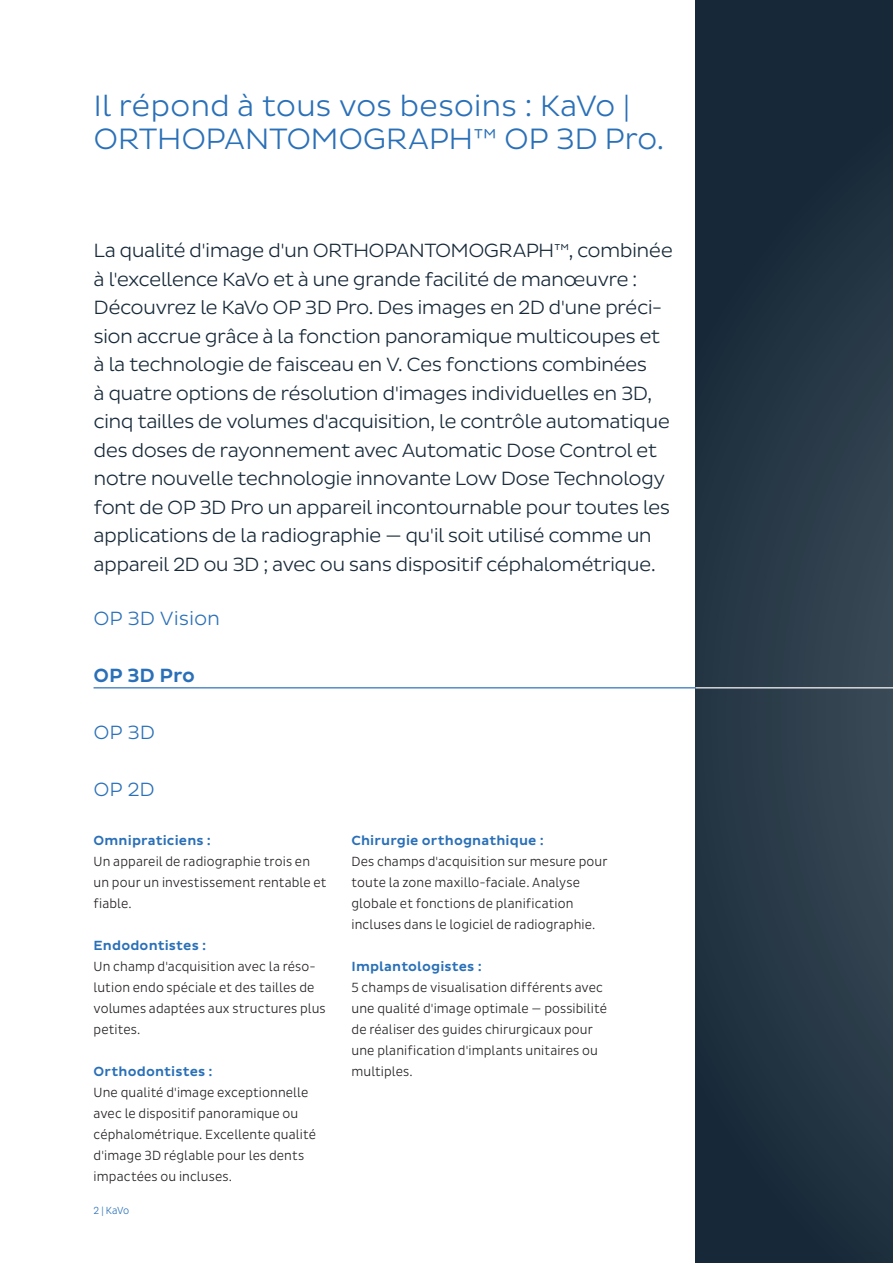
<style>
.page{position:relative;width:893px;height:1263px;background:#fff}
.page>*{position:absolute;margin:0;border:0;box-sizing:border-box;transform-origin:0 0}
.t1{font:300 30px/33px "Pluto Sans";letter-spacing:-.015em;color:#2a70b8}
.t2{font:300 19.5px/28.5px "Pluto Sans";letter-spacing:-.035em;color:#172938}
.t3{font:300 19.5px "Pluto Sans";letter-spacing:-.005em;color:#2a70b8}
.t4{font:500 19.5px "Pluto Sans";letter-spacing:-.005em;color:#2a70b8}
.t5{font:300 13.5px/21px "Pluto Sans Cond";letter-spacing:.01em;color:#231f20}
.t6{font:500 13.5px "Pluto Sans";letter-spacing:.01em;color:#2a70b8}
.t7{font:300 10.5px "Pluto Sans Cond";color:#2a70b8}
</style>
<div class="page">
<svg style="left:695px;top:0;width:198px;height:1263px;background:#213241"></svg>
<hr style="left:94px;top:687px;width:601px;height:1px;background:#2a70b8">
<hr style="left:695px;top:687px;width:198px;height:1px;background:#fff">
<img style="left:858px;top:111px;width:35px;height:1152px">
<h1 class="t1" style="left:94px;top:90px;width:573px">Il répond à tous vos besoins : KaVo |<br>ORTHOPANTOMOGRAPH™ OP 3D Pro.</h1>
<p class="t2" style="left:94px;top:236px;width:581px">La qualité d'image d'un ORTHOPANTOMOGRAPH™, combinée à l'excellence KaVo et à une grande facilité de manœuvre :<br>Découvrez le KaVo OP 3D Pro. Des images en 2D d'une préci&shy;sion accrue grâce à la fonction panoramique multicoupes et à la technologie de faisceau en V. Ces fonctions combinées<br>à quatre options de résolution d'images individuelles en 3D, cinq tailles de volumes d'acquisition, le contrôle automatique des doses de rayonnement avec Automatic Dose Control et notre nouvelle technologie innovante Low Dose Technology font de OP 3D Pro un appareil incontournable pour toutes les applications de la radiographie — qu'il soit utilisé comme un appareil 2D ou 3D ; avec ou sans dispositif céphalométrique.</p>
<h2 class="t3" style="left:94px;top:607px;width:128px">OP 3D Vision</h2>
<h2 class="t4" style="left:94px;top:664px;width:103px">OP 3D Pro</h2>
<h2 class="t3" style="left:94px;top:721px;width:63px">OP 3D</h2>
<h2 class="t3" style="left:94px;top:778px;width:63px">OP 2D</h2>
<p class="t6" style="left:94px;top:832px;width:119px">Omnipraticiens :</p>
<p class="t5" style="left:94px;top:851px;width:234px">Un appareil de radiographie trois en un pour un investissement rentable et fiable.</p>
<p class="t6" style="left:94px;top:937px;width:114px">Endodontistes :</p>
<p class="t5" style="left:94px;top:956px;width:234px">Un champ d'acquisition avec la réso&shy;lution endo spéciale et des tailles de volumes adaptées aux structures plus petites.</p>
<p class="t6" style="left:94px;top:1063px;width:121px">Orthodontistes :</p>
<p class="t5" style="left:94px;top:1082px;width:224px">Une qualité d'image exceptionnelle avec le dispositif panoramique ou céphalométrique. Excellente qualité d'image 3D réglable pour les dents impactées ou incluses.</p>
<p class="t7" style="left:94px;top:1204px;width:37px">2 | KaVo</p>
<p class="t6" style="left:352px;top:832px;width:194px">Chirurgie orthognathique :</p>
<p class="t5" style="left:352px;top:851px;width:257px">Des champs d'acquisition sur mesure pour toute la zone maxillo-faciale. Analyse globale et fonctions de planification incluses dans le logiciel de radiographie.</p>
<p class="t6" style="left:352px;top:958px;width:132px">Implantologistes :</p>
<p class="t5" style="left:352px;top:977px;width:257px">5 champs de visualisation différents avec une qualité d'image optimale — possibilité de réaliser des guides chirurgicaux pour une planification d'implants unitaires ou multiples.</p>
</div>
